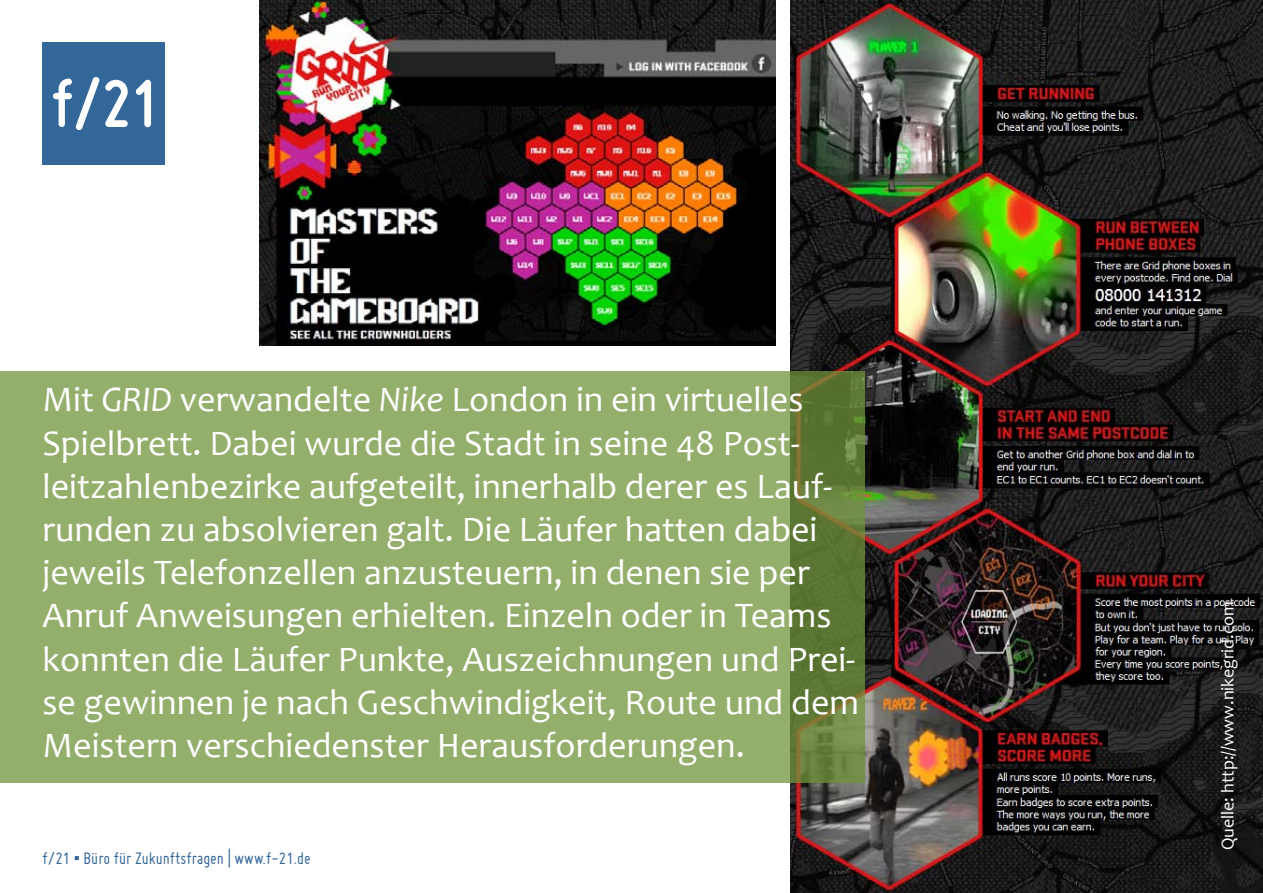
<style>
.page{position:relative;width:1263px;height:893px;background:#fff}
.page>*{position:absolute;margin:0;border:0;box-sizing:border-box;transform-origin:0 0}
.t1{font:700 70.2px "Miso";color:#fff}
.t2{font:36px/43.2px "Candara";color:#fff}
.t3{font:18px "Miso";color:#369}
.t4{font:18px "Candara";color:#fff}
.s1{font-style:italic}
.s2{font-family:"Arial"}
</style>
<div class="page">
<img style="left:260px;top:0;width:515px;height:345px">
<img style="left:790px;top:0;width:473px;height:893px">
<div style="left:43px;top:43px;width:122px;height:122px;background:#369"></div>
<svg style="left:0;top:371px;width:865px;height:411px;fill:#94ae6c"></svg>
<h1 class="t1" style="left:52px;top:64px;width:110px">f/21</h1>
<p class="t2" style="left:43px;top:378px;width:818px">Mit <span class="s1">GRID</span> verwandelte <span class="s1">Nike</span> London in ein virtuelles Spielbrett. Dabei wurde die Stadt in seine 48 Post&shy;leitzahlenbezirke aufgeteilt, innerhalb derer es Lauf&shy;runden zu absolvieren galt. Die Läufer hatten dabei jeweils Telefonzellen anzusteuern, in denen sie per Anruf Anweisungen erhielten. Einzeln oder in Teams konnten die Läufer Punkte, Auszeichnungen und Prei&shy;se gewinnen je nach Geschwindigkeit, Route und dem Meistern verschiedenster Herausforderungen.</p>
<p class="t3" style="left:43px;top:848px;width:270px">f/21 <span class="s2">▪</span> Büro für Zukunftsfragen | www.f-21.de</p>
<p class="t4" style="left:1216px;top:850px;width:251px;rotate:-90deg">Quelle: http://www.nikegrid.com</p>
</div>
